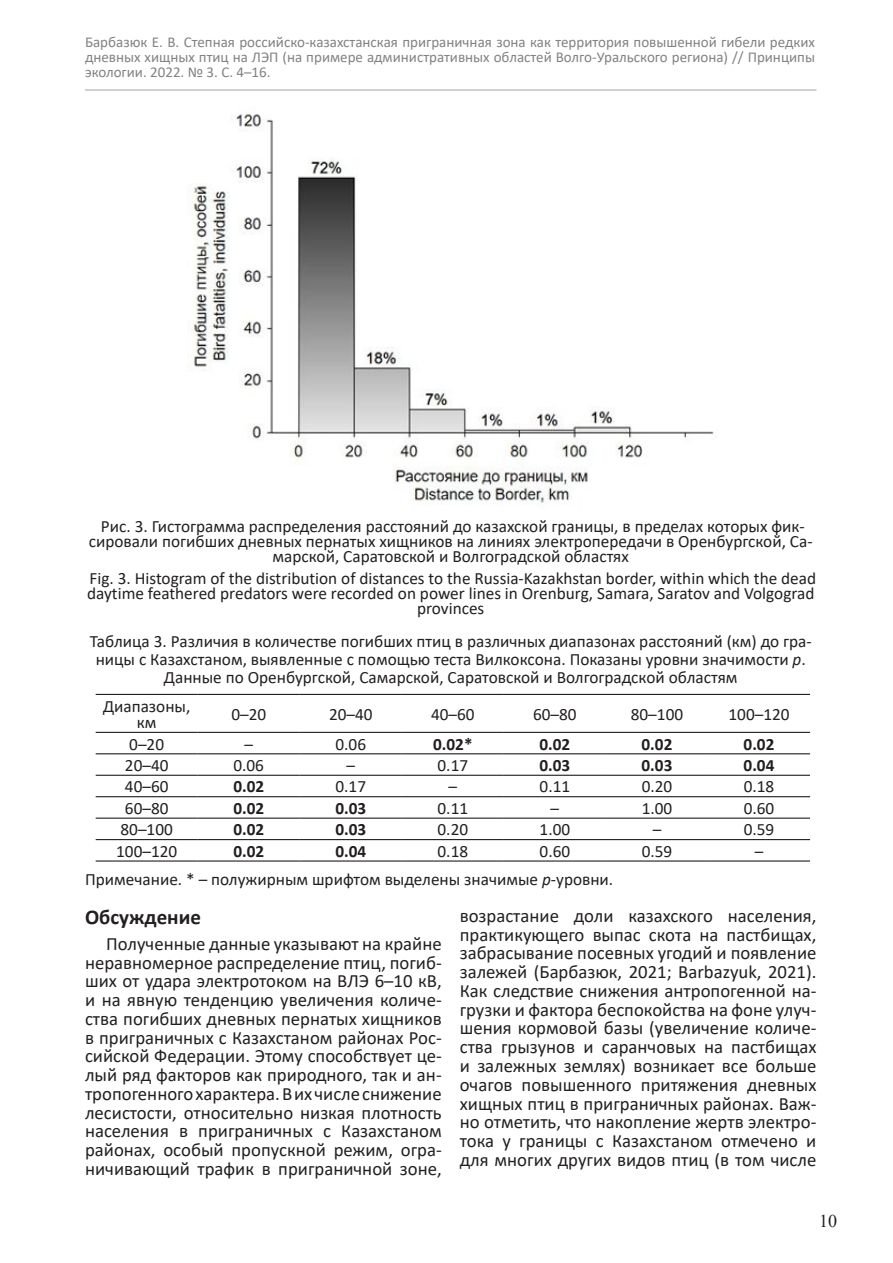
<style>
.page{position:relative;width:893px;height:1263px;background:#fff}
.page>*{position:absolute;margin:0;border:0;box-sizing:border-box;transform-origin:0 0}
.heading_3{font:700 21px "Calibri";color:#231f20}
.Normal__Web{font:18.75px/18.8px "Calibri";color:#231f20;text-align:justify}
.t1{font:18px "Times New Roman";color:#231f20}
.justifycenter{font:17.25px/15px "Calibri";color:#231f20;text-align:center}
.t2{font:700 17.25px "Calibri";color:#231f20}
.Normal__Web-2{font:17.25px "Calibri";color:#231f20}
.t3{font:15px/15px "Calibri";color:#808285;text-align:justify}
.s1{font-style:italic}
</style>
<div class="page">
<hr style="left:85px;top:89px;width:731px;height:2px;background:#808285">
<img style="left:189px;top:114px;width:525px;height:389px">
<hr style="left:96px;top:694px;width:102px;height:1px;background:#231f20">
<hr style="left:198px;top:694px;width:102px;height:1px;background:#231f20">
<hr style="left:300px;top:694px;width:102px;height:1px;background:#231f20">
<hr style="left:402px;top:694px;width:102px;height:1px;background:#231f20">
<hr style="left:504px;top:694px;width:102px;height:1px;background:#231f20">
<hr style="left:606px;top:694px;width:102px;height:1px;background:#231f20">
<hr style="left:708px;top:694px;width:102px;height:1px;background:#231f20">
<hr style="left:96px;top:732px;width:102px;height:1px;background:#231f20">
<hr style="left:198px;top:732px;width:102px;height:1px;background:#231f20">
<hr style="left:300px;top:732px;width:102px;height:1px;background:#231f20">
<hr style="left:402px;top:732px;width:102px;height:1px;background:#231f20">
<hr style="left:504px;top:732px;width:102px;height:1px;background:#231f20">
<hr style="left:606px;top:732px;width:102px;height:1px;background:#231f20">
<hr style="left:708px;top:732px;width:102px;height:1px;background:#231f20">
<hr style="left:96px;top:753px;width:102px;height:1px;background:#231f20">
<hr style="left:198px;top:753px;width:102px;height:1px;background:#231f20">
<hr style="left:300px;top:753px;width:102px;height:1px;background:#231f20">
<hr style="left:402px;top:753px;width:102px;height:1px;background:#231f20">
<hr style="left:504px;top:753px;width:102px;height:1px;background:#231f20">
<hr style="left:606px;top:753px;width:102px;height:1px;background:#231f20">
<hr style="left:708px;top:753px;width:102px;height:1px;background:#231f20">
<hr style="left:96px;top:775px;width:102px;height:1px;background:#231f20">
<hr style="left:198px;top:775px;width:102px;height:1px;background:#231f20">
<hr style="left:300px;top:775px;width:102px;height:1px;background:#231f20">
<hr style="left:402px;top:775px;width:102px;height:1px;background:#231f20">
<hr style="left:504px;top:775px;width:102px;height:1px;background:#231f20">
<hr style="left:606px;top:775px;width:102px;height:1px;background:#231f20">
<hr style="left:708px;top:775px;width:102px;height:1px;background:#231f20">
<hr style="left:96px;top:796px;width:102px;height:1px;background:#231f20">
<hr style="left:198px;top:796px;width:102px;height:1px;background:#231f20">
<hr style="left:300px;top:796px;width:102px;height:1px;background:#231f20">
<hr style="left:402px;top:796px;width:102px;height:1px;background:#231f20">
<hr style="left:504px;top:796px;width:102px;height:1px;background:#231f20">
<hr style="left:606px;top:796px;width:102px;height:1px;background:#231f20">
<hr style="left:708px;top:796px;width:102px;height:1px;background:#231f20">
<hr style="left:96px;top:817px;width:102px;height:2px;background:#231f20">
<hr style="left:198px;top:817px;width:102px;height:2px;background:#231f20">
<hr style="left:300px;top:817px;width:102px;height:2px;background:#231f20">
<hr style="left:402px;top:817px;width:102px;height:2px;background:#231f20">
<hr style="left:504px;top:817px;width:102px;height:2px;background:#231f20">
<hr style="left:606px;top:817px;width:102px;height:2px;background:#231f20">
<hr style="left:708px;top:817px;width:102px;height:2px;background:#231f20">
<hr style="left:96px;top:839px;width:102px;height:1px;background:#231f20">
<hr style="left:198px;top:839px;width:102px;height:1px;background:#231f20">
<hr style="left:300px;top:839px;width:102px;height:1px;background:#231f20">
<hr style="left:402px;top:839px;width:102px;height:1px;background:#231f20">
<hr style="left:504px;top:839px;width:102px;height:1px;background:#231f20">
<hr style="left:606px;top:839px;width:102px;height:1px;background:#231f20">
<hr style="left:708px;top:839px;width:102px;height:1px;background:#231f20">
<hr style="left:96px;top:860px;width:102px;height:1px;background:#231f20">
<hr style="left:198px;top:860px;width:102px;height:1px;background:#231f20">
<hr style="left:300px;top:860px;width:102px;height:1px;background:#231f20">
<hr style="left:402px;top:860px;width:102px;height:1px;background:#231f20">
<hr style="left:504px;top:860px;width:102px;height:1px;background:#231f20">
<hr style="left:606px;top:860px;width:102px;height:1px;background:#231f20">
<hr style="left:708px;top:860px;width:102px;height:1px;background:#231f20">
<p class="t3" style="left:85px;top:34px;width:731px">Барбазюк Е. В. Степная российско-казахстанская приграничная зона как территория повышенной гибели редких дневных хищных птиц на ЛЭП (на примере административных областей Волго-Уральского региона) // Принципы экологии. 2022. № 3. С. 4–16.</p>
<p class="justifycenter" style="left:89px;top:518px;width:725px">Рис. 3. Гистограмма распределения расстояний до казахской границы, в пределах которых фик&shy;сировали погибших дневных пернатых хищников на линиях электропередачи в Оренбургской, Са&shy;марской, Саратовской и Волгоградской областях</p>
<p class="justifycenter" style="left:87px;top:571px;width:731px">Fig. 3. Histogram of the distribution of distances to the Russia-Kazakhstan border, within which the dead daytime feathered predators were recorded on power lines in Orenburg, Samara, Saratov and Volgograd provinces</p>
<p class="justifycenter" style="left:90px;top:631px;width:723px;line-height:18px">Таблица 3. Различия в количестве погибших птиц в различных диапазонах расстояний (км) до гра&shy;ницы с Казахстаном, выявленные с помощью теста Вилкоксона. Показаны уровни значимости <span class="s1">р</span>.<br>Данные по Оренбургской, Самарской, Саратовской и Волгоградской областям</p>
<p class="justifycenter" style="left:103px;top:697px;width:89px;line-height:16.5px">Диапазоны, км</p>
<p class="justifycenter" style="left:231px;top:706px;width:36px">0–20</p>
<p class="justifycenter" style="left:329px;top:706px;width:45px">20–40</p>
<p class="justifycenter" style="left:431px;top:706px;width:45px">40–60</p>
<p class="justifycenter" style="left:533px;top:706px;width:45px">60–80</p>
<p class="justifycenter" style="left:631px;top:706px;width:54px">80–100</p>
<p class="justifycenter" style="left:728px;top:706px;width:63px">100–120</p>
<p class="justifycenter" style="left:129px;top:736px;width:36px">0–20</p>
<p class="justifycenter" style="left:244px;top:736px;width:10px">–</p>
<p class="justifycenter" style="left:335px;top:736px;width:32px">0.06</p>
<p class="t2" style="left:433px;top:732px;width:41px">0.02*</p>
<p class="t2" style="left:539px;top:732px;width:32px">0.02</p>
<p class="t2" style="left:642px;top:732px;width:32px">0.02</p>
<p class="t2" style="left:744px;top:732px;width:32px">0.02</p>
<p class="justifycenter" style="left:125px;top:757px;width:45px">20–40</p>
<p class="justifycenter" style="left:233px;top:757px;width:32px">0.06</p>
<p class="justifycenter" style="left:346px;top:757px;width:10px">–</p>
<p class="justifycenter" style="left:438px;top:757px;width:32px">0.17</p>
<p class="t2" style="left:539px;top:753px;width:32px">0.03</p>
<p class="t2" style="left:642px;top:753px;width:32px">0.03</p>
<p class="t2" style="left:744px;top:753px;width:32px">0.04</p>
<p class="justifycenter" style="left:125px;top:779px;width:45px">40–60</p>
<p class="t2" style="left:233px;top:774px;width:32px">0.02</p>
<p class="justifycenter" style="left:335px;top:779px;width:32px">0.17</p>
<p class="justifycenter" style="left:449px;top:779px;width:10px">–</p>
<p class="justifycenter" style="left:540px;top:779px;width:32px">0.11</p>
<p class="justifycenter" style="left:642px;top:779px;width:32px">0.20</p>
<p class="justifycenter" style="left:744px;top:779px;width:32px">0.18</p>
<p class="justifycenter" style="left:125px;top:800px;width:45px">60–80</p>
<p class="t2" style="left:233px;top:796px;width:32px">0.02</p>
<p class="t2" style="left:335px;top:796px;width:32px">0.03</p>
<p class="justifycenter" style="left:438px;top:800px;width:32px">0.11</p>
<p class="justifycenter" style="left:551px;top:800px;width:10px">–</p>
<p class="justifycenter" style="left:642px;top:800px;width:32px">1.00</p>
<p class="justifycenter" style="left:744px;top:800px;width:32px">0.60</p>
<p class="justifycenter" style="left:121px;top:822px;width:54px">80–100</p>
<p class="t2" style="left:233px;top:817px;width:32px">0.02</p>
<p class="t2" style="left:335px;top:817px;width:32px">0.03</p>
<p class="justifycenter" style="left:438px;top:822px;width:32px">0.20</p>
<p class="justifycenter" style="left:540px;top:822px;width:32px">1.00</p>
<p class="justifycenter" style="left:653px;top:822px;width:10px">–</p>
<p class="justifycenter" style="left:744px;top:822px;width:32px">0.59</p>
<p class="justifycenter" style="left:116px;top:843px;width:63px">100–120</p>
<p class="t2" style="left:233px;top:839px;width:32px">0.02</p>
<p class="t2" style="left:335px;top:839px;width:32px">0.04</p>
<p class="justifycenter" style="left:438px;top:843px;width:32px">0.18</p>
<p class="justifycenter" style="left:540px;top:843px;width:32px">0.60</p>
<p class="justifycenter" style="left:642px;top:843px;width:32px">0.59</p>
<p class="justifycenter" style="left:755px;top:843px;width:10px">–</p>
<p class="Normal__Web-2" style="left:85px;top:867px;width:530px">Примечание. * – полужирным шрифтом выделены значимые <span class="s1">р</span>-уровни.</p>
<p class="heading_3" style="left:85px;top:902px;width:117px">Обсуждение</p>
<p class="Normal__Web" style="left:85px;top:934px;width:358px;text-indent:21px">Полученные данные указывают на крайне неравномерное распределение птиц, погиб&shy;ших от удара электротоком на ВЛЭ 6–10 кВ, и на явную тенденцию увеличения количе&shy;ства погибших дневных пернатых хищников в приграничных с Казахстаном районах Рос&shy;сийской Федерации. Этому способствует це&shy;лый ряд факторов как природного, так и ан&shy;тропогенного характера. В их числе снижение лесистости, относительно низкая плотность населения в приграничных с Казахстаном районах, особый пропускной режим, огра&shy;ничивающий трафик в приграничной зоне,</p>
<p class="Normal__Web" style="left:460px;top:906px;width:358px">возрастание доли казахского населения, практикующего выпас скота на пастбищах, забрасывание посевных угодий и появление залежей (Барбазюк, 2021; Barbazyuk, 2021).<br>Как следствие снижения антропогенной на&shy;грузки и фактора беспокойства на фоне улуч&shy;шения кормовой базы (увеличение количе&shy;ства грызунов и саранчовых на пастбищах и залежных землях) возникает все больше очагов повышенного притяжения дневных хищных птиц в приграничных районах. Важ&shy;но отметить, что накопление жертв электро&shy;тока у границы с Казахстаном отмечено и для многих других видов птиц (в том числе</p>
<p class="t1" style="left:819px;top:1208px;width:19px">10</p>
</div>
